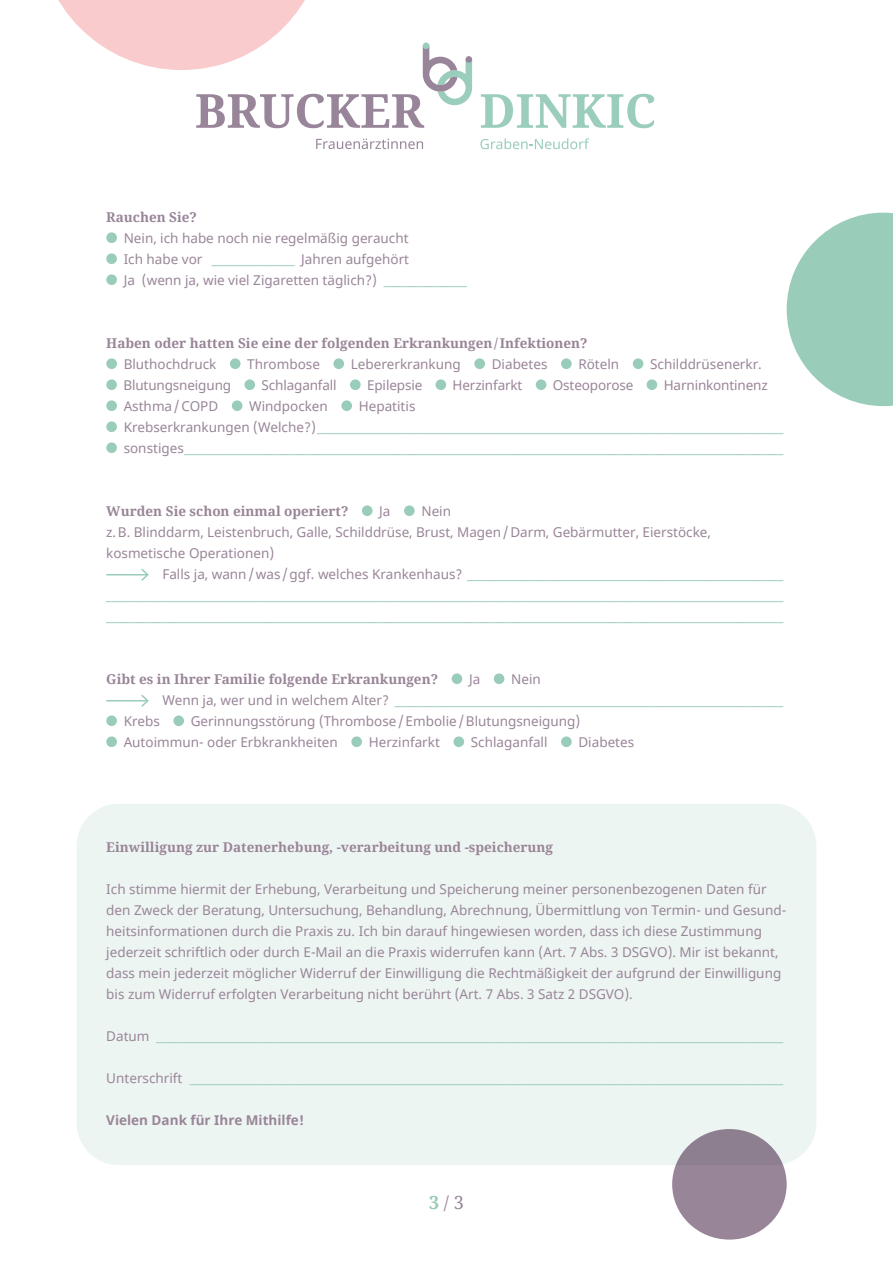
<style>
.page{position:relative;width:893px;height:1263px;background:#fff}
.page>*{position:absolute;margin:0;border:0;box-sizing:border-box;transform-origin:0 0}
.t1{font:18px "Noto Serif";color:#998598}
.t2{font:13.5px/21px "Noto Sans";color:#998598}
.t3{font:13.5px/21px "Noto Sans";color:#9accba}
.t4{font:700 13.5px "Noto Serif";color:#998598}
.t5{font:700 13.5px "Noto Sans";color:#998598}
.s1{color:#9accba}
.s2{color:#998598}
.s3{font-weight:700;color:#9accba}
</style>
<div class="page">
<svg style="left:316px;top:139px;width:107px;height:10px"></svg>
<svg style="left:481px;top:94px;width:173px;height:34px"></svg>
<svg style="left:480px;top:138px;width:109px;height:11px"></svg>
<div style="left:77px;top:804px;width:739px;height:361px;background:#edf5f2;border-radius:43px"></div>
<div style="left:106px;top:232px;width:11px;height:11px;background:#9accba;border-radius:50%"></div>
<div style="left:106px;top:253px;width:11px;height:11px;background:#9accba;border-radius:50%"></div>
<div style="left:106px;top:274px;width:11px;height:11px;background:#9accba;border-radius:50%"></div>
<div style="left:106px;top:358px;width:11px;height:11px;background:#9accba;border-radius:50%"></div>
<div style="left:230px;top:358px;width:11px;height:11px;background:#9accba;border-radius:50%"></div>
<div style="left:333px;top:358px;width:11px;height:11px;background:#9accba;border-radius:50%"></div>
<div style="left:474px;top:358px;width:11px;height:11px;background:#9accba;border-radius:50%"></div>
<div style="left:561px;top:358px;width:11px;height:11px;background:#9accba;border-radius:50%"></div>
<div style="left:633px;top:358px;width:10px;height:11px;background:#9accba;border-radius:50%"></div>
<div style="left:106px;top:379px;width:11px;height:11px;background:#9accba;border-radius:50%"></div>
<div style="left:244px;top:379px;width:11px;height:11px;background:#9accba;border-radius:50%"></div>
<div style="left:350px;top:379px;width:11px;height:11px;background:#9accba;border-radius:50%"></div>
<div style="left:435px;top:379px;width:11px;height:11px;background:#9accba;border-radius:50%"></div>
<div style="left:536px;top:379px;width:10px;height:11px;background:#9accba;border-radius:50%"></div>
<div style="left:647px;top:379px;width:10px;height:11px;background:#9accba;border-radius:50%"></div>
<div style="left:106px;top:400px;width:11px;height:11px;background:#9accba;border-radius:50%"></div>
<div style="left:232px;top:400px;width:10px;height:11px;background:#9accba;border-radius:50%"></div>
<div style="left:341px;top:400px;width:11px;height:11px;background:#9accba;border-radius:50%"></div>
<div style="left:106px;top:421px;width:11px;height:11px;background:#9accba;border-radius:50%"></div>
<div style="left:106px;top:442px;width:11px;height:11px;background:#9accba;border-radius:50%"></div>
<div style="left:362px;top:505px;width:11px;height:11px;background:#9accba;border-radius:50%"></div>
<div style="left:404px;top:505px;width:11px;height:11px;background:#9accba;border-radius:50%"></div>
<hr style="left:106px;top:574px;width:42px;height:1px;background:#9accba">
<svg style="left:140px;top:568px;width:9px;height:13px"></svg>
<div style="left:452px;top:673px;width:10px;height:11px;background:#9accba;border-radius:50%"></div>
<div style="left:494px;top:673px;width:10px;height:11px;background:#9accba;border-radius:50%"></div>
<hr style="left:106px;top:700px;width:42px;height:1px;background:#9accba">
<svg style="left:140px;top:694px;width:9px;height:13px"></svg>
<div style="left:106px;top:715px;width:11px;height:11px;background:#9accba;border-radius:50%"></div>
<div style="left:173px;top:715px;width:11px;height:11px;background:#9accba;border-radius:50%"></div>
<div style="left:106px;top:736px;width:11px;height:11px;background:#9accba;border-radius:50%"></div>
<div style="left:351px;top:736px;width:11px;height:11px;background:#9accba;border-radius:50%"></div>
<div style="left:453px;top:736px;width:11px;height:11px;background:#9accba;border-radius:50%"></div>
<div style="left:561px;top:736px;width:11px;height:11px;background:#9accba;border-radius:50%"></div>
<svg style="left:787px;top:213px;width:106px;height:193px"></svg>
<div style="left:672px;top:1129px;width:115px;height:110px;background:#998598;border-radius:50%"></div>
<svg style="left:58px;top:0;width:414px;height:128px"></svg>
<p class="t4" style="left:106px;top:208px;width:92px">Rauchen Sie?</p>
<p class="t2" style="left:124px;top:228px;width:345px">Nein, ich habe noch nie regelmäßig geraucht<br>Ich habe vor <span class="s1">_______________</span> Jahren aufgehört<br>Ja (wenn ja, wie viel Zigaretten täglich?) <span class="s1">_______________</span></p>
<p class="t4" style="left:106px;top:334px;width:483px">Haben oder hatten Sie eine der folgenden Erkrankungen/ Infektionen?</p>
<p class="t2" style="left:124px;top:354px;width:94px">Bluthochdruck</p>
<p class="t2" style="left:247px;top:354px;width:74px">Thrombose</p>
<p class="t2" style="left:351px;top:354px;width:112px">Lebererkrankung</p>
<p class="t2" style="left:492px;top:354px;width:57px">Diabetes</p>
<p class="t2" style="left:578px;top:354px;width:42px">Röteln</p>
<p class="t2" style="left:650px;top:354px;width:113px">Schilddrüsenerkr.</p>
<p class="t2" style="left:123px;top:375px;width:109px">Blutungsneigung</p>
<p class="t2" style="left:262px;top:375px;width:77px">Schlaganfall</p>
<p class="t2" style="left:367px;top:375px;width:57px">Epilepsie</p>
<p class="t2" style="left:453px;top:375px;width:71px">Herzinfarkt</p>
<p class="t2" style="left:553px;top:375px;width:82px">Osteoporose</p>
<p class="t2" style="left:664px;top:375px;width:106px">Harninkontinenz</p>
<p class="t2" style="left:124px;top:396px;width:96px">Asthma/COPD</p>
<p class="t2" style="left:249px;top:396px;width:80px">Windpocken</p>
<p class="t3" style="left:124px;top:396px;width:661px;text-indent:235px"><span class="s2">Hepatitis<br>Krebserkrankungen (Welche?)</span>____________________________________________________________________________________ <span class="s2">sonstiges</span>____________________________________________________________________________________________________________</p>
<p class="t4" style="left:106px;top:502px;width:244px">Wurden Sie schon einmal operiert?</p>
<p class="t2" style="left:379px;top:501px;width:13px">Ja</p>
<p class="t2" style="left:421px;top:501px;width:31px">Nein</p>
<p class="t2" style="left:106px;top:522px;width:606px">z.B. Blinddarm, Leistenbruch, Galle, Schilddrüse, Brust, Magen/Darm, Gebärmutter, Eierstöcke,</p>
<p class="t2" style="left:106px;top:543px;width:169px">kosmetische Operationen)</p>
<p class="t3" style="left:162px;top:564px;width:623px"><span class="s2">Falls ja, wann/was /ggf. welches Krankenhaus?</span> _________________________________________________________</p>
<p class="t3" style="left:106px;top:585px;width:678px">__________________________________________________________________________________________________________________________</p>
<p class="t3" style="left:106px;top:606px;width:678px">__________________________________________________________________________________________________________________________</p>
<p class="t4" style="left:106px;top:670px;width:333px">Gibt es in Ihrer Familie folgende Erkrankungen?</p>
<p class="t2" style="left:469px;top:669px;width:13px">Ja</p>
<p class="t3" style="left:162px;top:669px;width:623px;text-indent:349px"><span class="s2">Nein<br>Wenn ja, wer und in welchem Alter?</span> ______________________________________________________________________</p>
<p class="t2" style="left:124px;top:711px;width:458px;text-indent:67px">Gerinnungsstörung (Thrombose/Embolie/Blutungsneigung)<br>Autoimmun- oder Erbkrankheiten</p>
<p class="t2" style="left:124px;top:711px;width:38px">Krebs</p>
<p class="t2" style="left:369px;top:732px;width:73px">Herzinfarkt</p>
<p class="t2" style="left:471px;top:732px;width:78px">Schlaganfall</p>
<p class="t2" style="left:578px;top:732px;width:57px">Diabetes</p>
<p class="t4" style="left:106px;top:838px;width:448px">Einwilligung zur Datenerhebung, -verarbeitung und -speicherung</p>
<p class="t2" style="left:106px;top:879px;width:682px">Ich stimme hiermit der Erhebung, Verarbeitung und Speicherung meiner personenbezogenen Daten für den Zweck der Beratung, Untersuchung, Behandlung, Abrechnung, Übermittlung von Termin- und Gesund&shy;heitsinformationen durch die Praxis zu. Ich bin darauf hingewiesen worden, dass ich diese Zustimmung jederzeit schriftlich oder durch E-Mail an die Praxis widerrufen kann (Art. 7 Abs. 3 DSGVO). Mir ist bekannt, dass mein jederzeit möglicher Widerruf der Einwilligung die Rechtmäßigkeit der aufgrund der Einwilligung bis zum Widerruf erfolgten Verarbeitung nicht berührt (Art. 7 Abs. 3 Satz 2 DSGVO).</p>
<p class="t3" style="left:106px;top:1026px;width:678px"><span class="s2">Datum</span> _________________________________________________________________________________________________________________</p>
<p class="t3" style="left:106px;top:1068px;width:678px"><span class="s2">Unterschrift</span> ___________________________________________________________________________________________________________</p>
<p class="t5" style="left:106px;top:1111px;width:200px">Vielen Dank für Ihre Mithilfe!</p>
<h1 class="t1" style="left:429px;top:1190px;width:36px"><span class="s3">3</span> / 3</h1>
</div>
